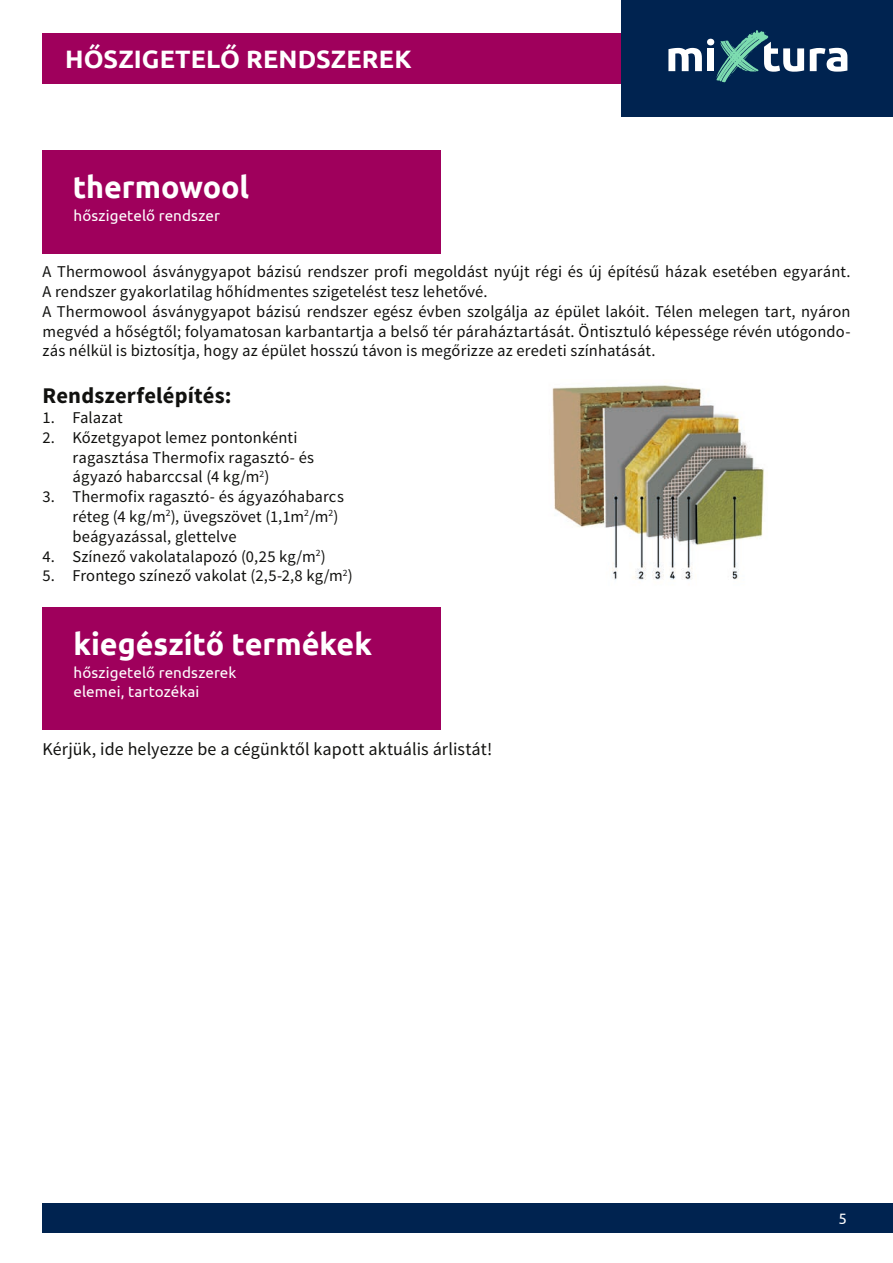
<style>
.page{position:relative;width:893px;height:1263px;background:#fff}
.page>*{position:absolute;margin:0;border:0;box-sizing:border-box;transform-origin:0 0}
.t1{font:700 30.45px "Ubuntu";color:#fff}
.t2{font:700 25.2px "Ubuntu";letter-spacing:.005em;color:#fff}
.t3{font:700 22.5px "Source Sans Pro";letter-spacing:.005em;color:#11110f}
.t4{font:18px "Source Sans Pro";color:#11110f}
.t5{font:16.5px/19.8px "Source Sans Pro";letter-spacing:.01em;color:#11110f}
.t6{font:15.3px/19.5px "Ubuntu";letter-spacing:.005em;color:#fff}
.t7{font:15px "Ubuntu";color:#fff}
</style>
<div class="page">
<div style="left:43px;top:1203px;width:850px;height:30px;background:#002350"></div>
<div style="left:43px;top:33px;width:579px;height:51px;background:#9f005c"></div>
<div style="left:43px;top:150px;width:398px;height:103px;background:#9f005c"></div>
<div style="left:43px;top:607px;width:398px;height:122px;background:#9f005c"></div>
<img style="left:552px;top:385px;width:212px;height:195px">
<div style="left:622px;top:0;width:271px;height:117px;background:#002350"></div>
<svg style="left:810px;top:48px;width:37px;height:24px"></svg>
<svg style="left:668px;top:30px;width:136px;height:52px"></svg>
<h2 class="t2" style="left:65px;top:44px;width:348px">HŐSZIGETELŐ RENDSZEREK</h2>
<h1 class="t1" style="left:73px;top:169px;width:178px">thermowool</h1>
<p class="t6" style="left:74px;top:205px;width:148px">hőszigetelő rendszer</p>
<p class="t5" style="left:43px;top:262px;width:809px">A Thermowool ásványgyapot bázisú rendszer profi megoldást nyújt régi és új építésű házak esetében egyaránt.<br>A rendszer gyakorlatilag hőhídmentes szigetelést tesz lehetővé.<br>A Thermowool ásványgyapot bázisú rendszer egész évben szolgálja az épület lakóit. Télen melegen tart, nyáron megvéd a hőségtől; folyamatosan karbantartja a belső tér páraháztartását. Öntisztuló képessége révén utógondo&shy;zás nélkül is biztosítja, hogy az épület hosszú távon is megőrizze az eredeti színhatását.</p>
<h3 class="t3" style="left:43px;top:381px;width:191px">Rendszerfelépítés:</h3>
<p class="t5" style="left:43px;top:408px;width:82px">1. Falazat</p>
<p class="t5" style="left:73px;top:428px;width:243px;text-indent:-30px">2. Kőzetgyapot lemez pontonkénti ragasztása Thermofix ragasztó- és ágyazó habarccsal (4 kg/m<sup>2</sup>)</p>
<p class="t5" style="left:73px;top:487px;width:273px;text-indent:-30px">3. Thermofix ragasztó- és ágyazóhabarcs réteg (4 kg/m<sup>2</sup>), üvegszövet (1,1m<sup>2</sup>/m<sup>2</sup>) beágyazással, glettelve</p>
<p class="t5" style="left:43px;top:546px;width:285px">4. Színező vakolatalapozó (0,25 kg/m<sup>2</sup>)</p>
<p class="t5" style="left:43px;top:566px;width:312px">5. Frontego színező vakolat (2,5-2,8 kg/m<sup>2</sup>)</p>
<h1 class="t1" style="left:74px;top:625px;width:300px">kiegészítő termékek</h1>
<p class="t6" style="left:74px;top:662px;width:165px">hőszigetelő rendszerek elemei, tartozékai</p>
<p class="t4" style="left:43px;top:737px;width:451px">Kérjük, ide helyezze be a cégünktől kapott aktuális árlistát!</p>
<p class="t7" style="left:839px;top:1209px;width:10px">5</p>
</div>
